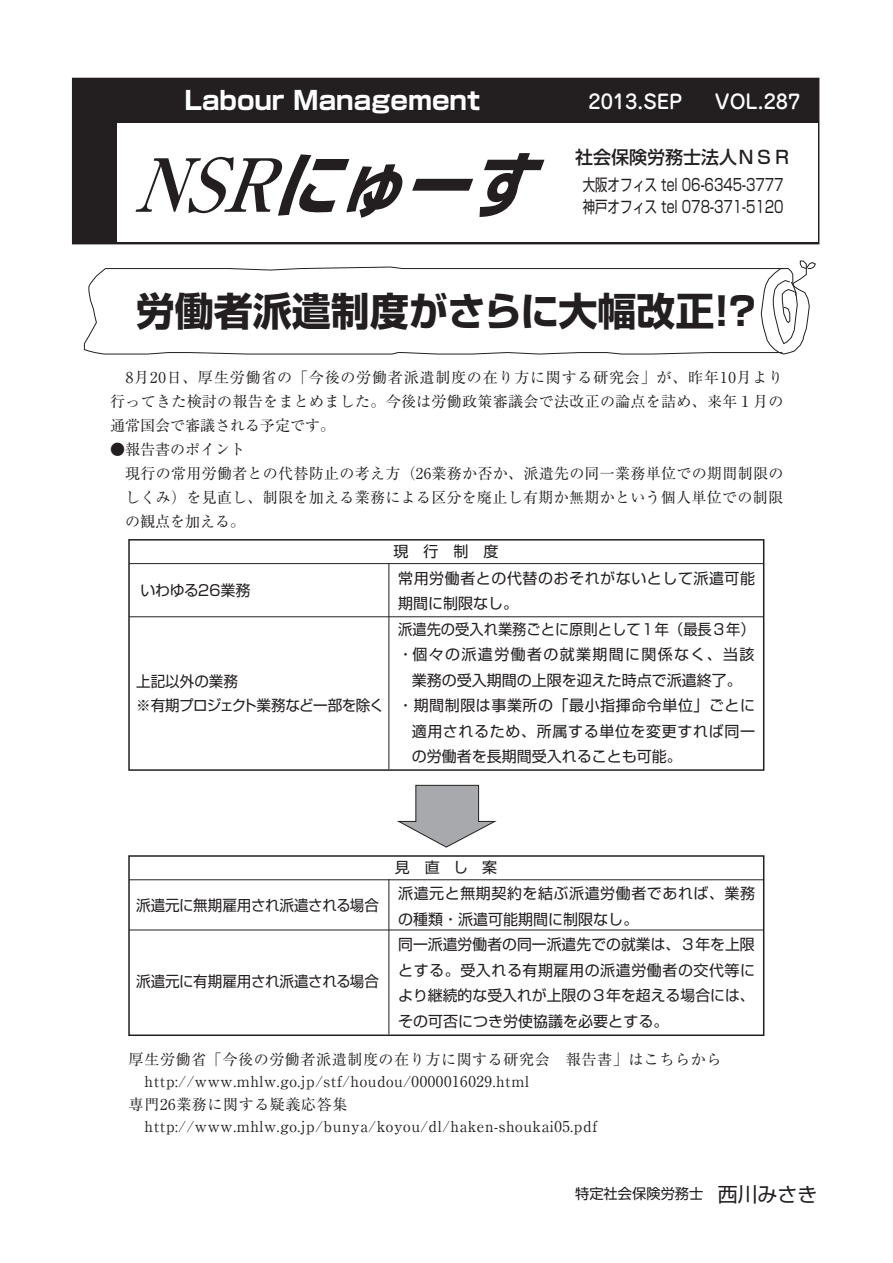
<style>
.page{position:relative;width:893px;height:1263px;background:#fff}
.page>*{position:absolute;margin:0;border:0;box-sizing:border-box;transform-origin:0 0}
.t1{font:italic 700 71.1px "Shin Go Pro";color:#231f20;scale:.9 1}
.t2{font:700 39px "Shin Go Pro";color:#231f20}
.t3{font:700 25.5px "Shin Go Pro";color:#fff}
.t4{font:500 19.5px "Jun 34 Pro";color:#fff}
.t5{font:500 18px "Shin Go Pro";color:#231f20}
.t6{font:16.5px/22.5px "Shin Go Pro";color:#231f20;scale:.75 1}
.t7{font:15px/24px "Ryumin Pro";letter-spacing:.02em;color:#231f20;text-align:justify}
.t8{font:15px/25.5px "Shin Go Pro";color:#231f20}
.t9{font:15px "Ryumin Pro";letter-spacing:.04em;color:#231f20}
.t10{font:15px "Shin Go Pro";letter-spacing:.035em;color:#231f20}
.t11{font:15px "Shin Go Pro";letter-spacing:-.02em;color:#231f20}
.t12{font:15px "Shin Go Pro";color:#231f20;scale:.95 1}
.t13{font:15px/24px "Shin Go Pro";letter-spacing:-.03em;color:#231f20}
.t14{font:15px "Shin Go Pro";letter-spacing:.09em;color:#231f20}
.t15{font:15px "Shin Go Pro";letter-spacing:.04em;color:#231f20}
.t16{font:15px "Shin Go Pro";letter-spacing:-.055em;color:#231f20}
.t17{font:14.25px "Shin Go Pro";color:#231f20}
.s1{font-family:"Ryumin Pro";font-size:73.35px}
.s2{font-size:19.95px}
</style>
<div class="page">
<div style="left:72px;top:78px;width:747px;height:166px;background:#231f20"></div>
<div style="left:117px;top:123px;width:700px;height:119px;background:#fff"></div>
<div style="left:128px;top:539px;width:636px;height:232px;border:2px solid #231f20"></div>
<hr style="left:129px;top:563px;width:634px;height:1px;background:#231f20">
<hr style="left:129px;top:616px;width:634px;height:1px;background:#231f20">
<hr style="left:388px;top:563px;width:1px;height:206px;background:#231f20">
<div style="left:128px;top:855px;width:636px;height:181px;border:2px solid #231f20"></div>
<hr style="left:129px;top:879px;width:634px;height:1px;background:#231f20">
<hr style="left:129px;top:930px;width:634px;height:1px;background:#231f20">
<hr style="left:388px;top:879px;width:1px;height:156px;background:#231f20">
<svg style="left:84px;top:266px;width:676px;height:89px"></svg>
<svg style="left:760px;top:260px;width:55px;height:95px"></svg>
<svg style="left:397px;top:785px;width:100px;height:63px"></svg>
<h3 class="t3" style="left:184px;top:80px;width:297px">Labour Management</h3>
<h3 class="t4" style="left:588px;top:86px;width:95px">2013.SEP</h3>
<h3 class="t4" style="left:715px;top:86px;width:87px">VOL.287</h3>
<h1 class="t1" style="left:133px;top:128px;width:481px"><span class="s1">NSR</span>にゅーす</h1>
<p class="t5" style="left:575px;top:142px;width:218px">社会保険労務士法人ＮＳＲ</p>
<p class="t6" style="left:583px;top:171px;width:269px">大阪オフィス tel 06-6345-3777神戸オフィス tel 078-371-5120</p>
<h2 class="t2" style="left:136px;top:280px;width:627px">労働者派遣制度がさらに大幅改正！？</h2>
<p class="t7" style="left:110px;top:365px;width:674px;text-indent:16px">8月20日、厚生労働省の「今後の労働者派遣制度の在り方に関する研究会」が、昨年10月より行ってきた検討の報告をまとめました。今後は労働政策審議会で法改正の論点を詰め、来年１月の通常国会で審議される予定です。</p>
<p class="t7" style="left:125px;top:437px;width:659px;text-align:left;text-indent:-15px">●報告書のポイント<br>現行の常用労働者との代替防止の考え方（26業務か否か、派遣先の同一業務単位での期間制限のしくみ）を見直し、制限を加える業務による区分を廃止し有期か無期かという個人単位での制限の観点を加える。</p>
<p class="t16" style="left:140px;top:578px;width:111px">いわゆる２６業務</p>
<p class="t13" style="left:136px;top:667px;width:249px">上記以外の業務<br>※有期プロジェクト業務など一部を除く</p>
<p class="t8" style="left:393px;top:536px;width:106px">現　行　制　度</p>
<p class="t10" style="left:398px;top:566px;width:358px">常用労働者との代替のおそれがないとして派遣可能</p>
<p class="t8" style="left:398px;top:589px;width:121px">期間に制限なし。</p>
<p class="t12" style="left:398px;top:617px;width:376px">派遣先の受入れ業務ごとに原則として１年（最長３年）</p>
<p class="t14" style="left:398px;top:642px;width:358px">・個々の派遣労働者の就業期間に関係なく、当該</p>
<p class="t8" style="left:411px;top:666px;width:331px">業務の受入期間の上限を迎えた時点で派遣終了。</p>
<p class="t10" style="left:398px;top:693px;width:358px">・期間制限は事業所の「最小指揮命令単位」ごとに</p>
<p class="t15" style="left:411px;top:719px;width:345px">適用されるため、所属する単位を変更すれば同一</p>
<p class="t8" style="left:411px;top:742px;width:271px">の労働者を長期間受入れることも可能。</p>
<p class="t11" style="left:136px;top:893px;width:244px">派遣元に無期雇用され派遣される場合</p>
<p class="t11" style="left:136px;top:969px;width:244px">派遣元に有期雇用され派遣される場合</p>
<p class="t8" style="left:394px;top:853px;width:104px">見　直　し　案</p>
<p class="t8" style="left:398px;top:879px;width:358px">派遣元と無期契約を結ぶ派遣労働者であれば、業務の種類・派遣可能期間に制限なし。<br>同一派遣労働者の同一派遣先での就業は、３年を上限とする。受入れる有期雇用の派遣労働者の交代等により継続的な受入れが上限の３年を超える場合には、その可否につき労使協議を必要とする。</p>
<p class="t9" style="left:129px;top:1047px;width:594px">厚生労働省「今後の労働者派遣制度の在り方に関する研究会　報告書」はこちらから</p>
<p class="t9" style="left:144px;top:1070px;width:386px">http://www.mhlw.go.jp/stf/houdou/0000016029.html</p>
<p class="t9" style="left:129px;top:1092px;width:220px">専門26業務に関する疑義応答集</p>
<p class="t9" style="left:144px;top:1115px;width:454px">http://www.mhlw.go.jp/bunya/koyou/dl/haken-shoukai05.pdf</p>
<p class="t17" style="left:575px;top:1182px;width:244px">特定社会保険労務士 <span class="s2">西川みさき</span></p>
</div>
